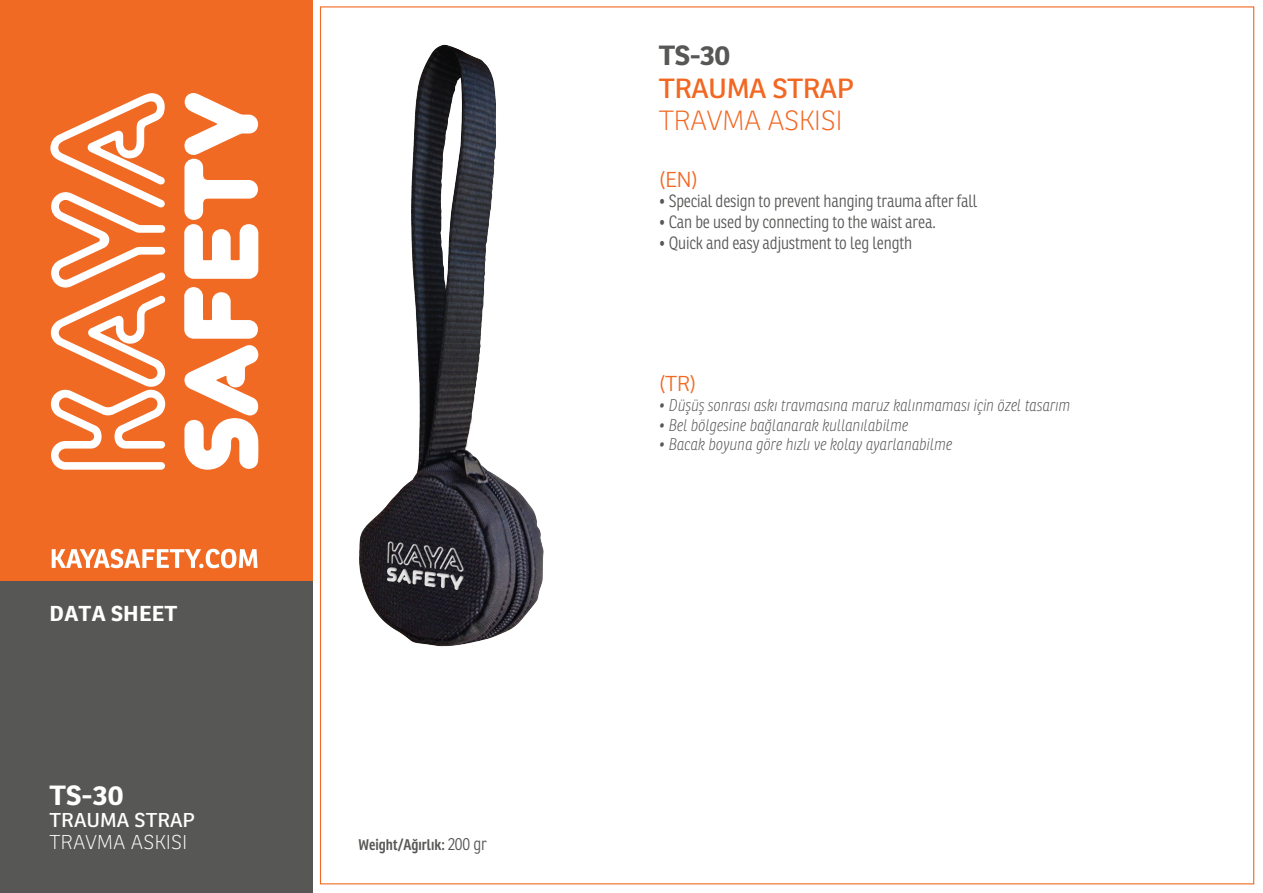
<style>
.page{position:relative;width:1263px;height:893px;background:#fff}
.page>*{position:absolute;margin:0;border:0;box-sizing:border-box;transform-origin:0 0}
.t1{font:100 27px "Ronnia";letter-spacing:-.02em;color:#f26722;scale:1.06 1}
.t2{font:27px "Ronnia";letter-spacing:-.02em;color:#f26722;scale:1.06 1}
.t3{font:700 27px "Ronnia";color:#fff;scale:1.06 1}
.t4{font:700 27px "Ronnia";color:#575756;scale:1.06 1}
.t5{font:700 21px "Ronnia";letter-spacing:.01em;color:#fff;scale:1.06 1}
.t6{font:300 21px "Ronnia";color:#f16823;scale:1.06 1}
.t7{font:300 21px "Ronnia";color:#f16924;scale:1.06 1}
.t8{font:100 19.5px "Ronnia";color:#fff;scale:1.06 1}
.t9{font:19.5px "Ronnia";color:#fff;scale:1.06 1}
.t10{font:300 17.25px "Ronnia Cond";letter-spacing:-.01em;color:#575756}
.t11{font:italic 100 16.5px "Ronnia Cond";color:#575756}
.t12{font:600 15px "Ronnia Cond";color:#575756}
.s1{font-weight:300;font-size:17.25px}
</style>
<div class="page">
<img style="left:359px;top:44px;width:185px;height:603px">
<div style="left:0;top:0;width:313px;height:607px;background:#f16a24"></div>
<div style="left:0;top:581px;width:313px;height:311px;background:#575756"></div>
<svg style="left:50px;top:93px;width:116px;height:377px"></svg>
<svg style="left:184px;top:345px;width:75px;height:125px"></svg>
<svg style="left:184px;top:287px;width:74px;height:52px"></svg>
<svg style="left:184px;top:93px;width:74px;height:186px"></svg>
<svg style="left:52px;top:549px;width:205px;height:19px"></svg>
<p class="t5" style="left:50px;top:600px;width:122px">DATA SHEET</p>
<h1 class="t3" style="left:50px;top:778px;width:71px">TS-30</h1>
<p class="t9" style="left:50px;top:808px;width:139px">TRAUMA STRAP</p>
<p class="t8" style="left:50px;top:831px;width:131px">TRAVMA ASKISI</p>
<p class="t12" style="left:358px;top:836px;width:130px">Weight/Ağırlık: <span class="s1">200 gr</span></p>
<h1 class="t4" style="left:659px;top:38px;width:69px">TS-30</h1>
<h1 class="t2" style="left:659px;top:71px;width:186px">TRAUMA STRAP</h1>
<h1 class="t1" style="left:659px;top:105px;width:175px">TRAVMA ASKISI</h1>
<p class="t6" style="left:659px;top:166px;width:39px">(EN)</p>
<p class="t10" style="left:659px;top:191px;width:320px">• Special design to prevent hanging trauma after fall</p>
<p class="t10" style="left:659px;top:212px;width:278px">• Can be used by connecting to the waist area.</p>
<p class="t10" style="left:659px;top:232px;width:255px">• Quick and easy adjustment to leg length</p>
<p class="t7" style="left:659px;top:371px;width:37px">(TR)</p>
<p class="t11" style="left:659px;top:395px;width:413px">• Düşüş sonrası askı travmasına maruz kalınmaması için özel tasarım</p>
<p class="t11" style="left:659px;top:415px;width:251px">• Bel bölgesine bağlanarak kullanılabilme</p>
<p class="t11" style="left:659px;top:435px;width:295px">• Bacak boyuna göre hızlı ve kolay ayarlanabilme</p>
</div>
